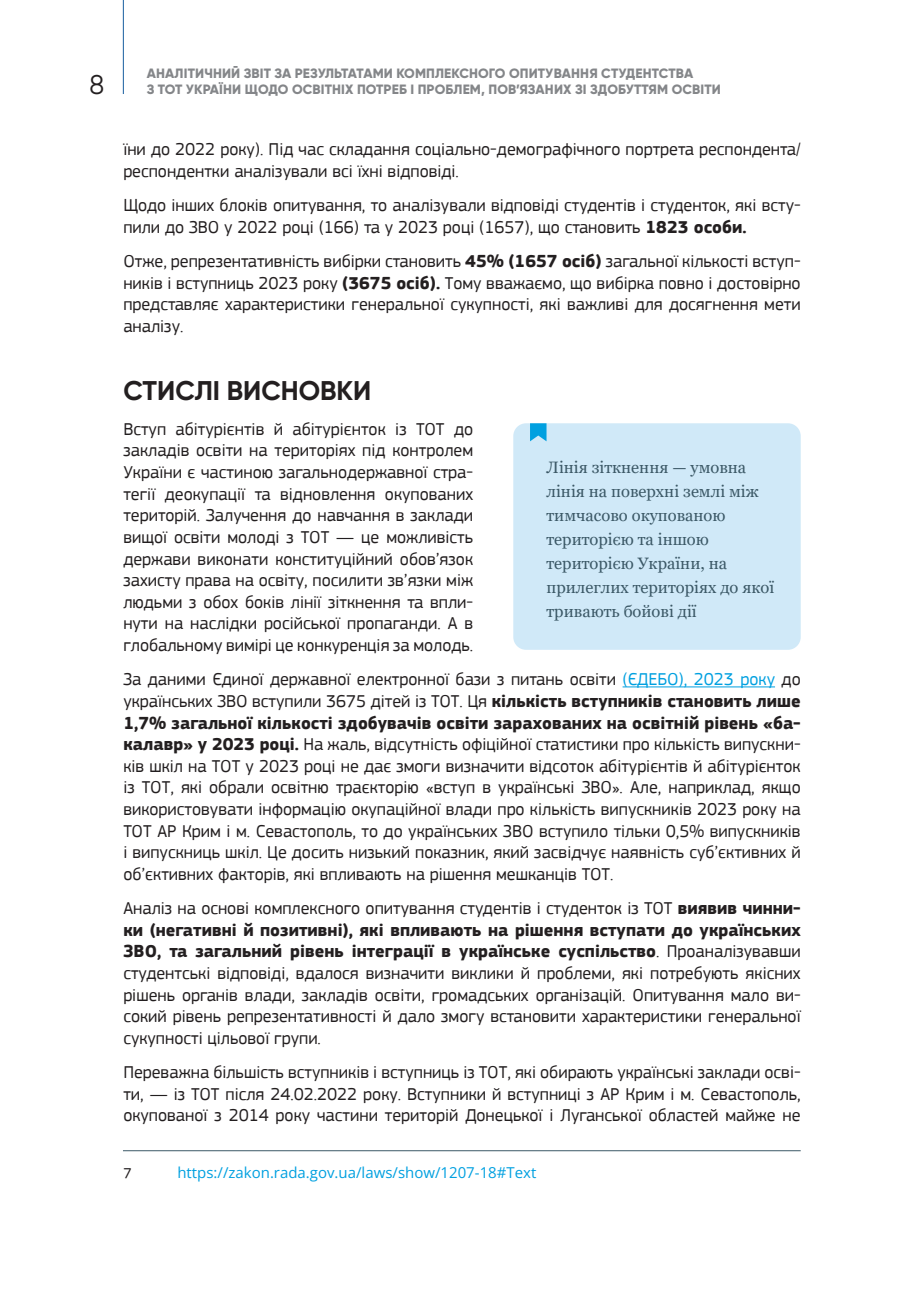
<style>
.page{position:relative;width:906px;height:1289px;background:#fff}
.page>*{position:absolute;margin:0;border:0;box-sizing:border-box;transform-origin:0 0}
.t1{font:700 27px "Gilroy";color:#231f20}
.t2{font:27px "Gilroy";color:#231f20}
.t3{font:18px/21.6px "PF Square Sans Pro";color:#231f20;text-align:justify}
.t4{font:16.5px/24px "Georgia";color:#3b5866}
.t5{font:15px "Open Sans";color:#00a0e0}
.t6{font:15px "PF Square Sans Pro";color:#231f20}
.t7{font:800 13.5px "Gilroy";letter-spacing:.01em;color:#848689}
.s1{font-weight:700}
.s2{color:#00a0e0}
</style>
<div class="page">
<hr style="left:123px;top:0;width:1px;height:94px;background:#175d9e">
<hr style="left:622px;top:686px;width:153px;height:1px;background:#00a0e0">
<div style="left:513px;top:423px;width:287px;height:226px;background:#d0e9f8;border-radius:13px"></div>
<svg style="left:530px;top:423px;width:16px;height:18px"></svg>
<hr style="left:123px;top:1150px;width:677px;height:1px;background:#3b5866">
<p class="t7" style="left:147px;top:64px;width:548px">АНАЛІТИЧНИЙ ЗВІТ ЗА РЕЗУЛЬТАТАМИ КОМПЛЕКСНОГО ОПИТУВАННЯ СТУДЕНТСТВА</p>
<h1 class="t2" style="left:90px;top:68px;width:16px">8</h1>
<p class="t7" style="left:147px;top:81px;width:575px">З ТОТ УКРАЇНИ ЩОДО ОСВІТНІХ ПОТРЕБ І ПРОБЛЕМ, ПОВ’ЯЗАНИХ ЗІ ЗДОБУТТЯМ ОСВІТИ</p>
<p class="t3" style="left:123px;top:138px;width:679px">їни до 2022 року). Під час складання соціально-демографічного портрета респондента/ респондентки аналізували всі їхні відповіді.</p>
<p class="t3" style="left:123px;top:194px;width:679px">Щодо інших блоків опитування, то аналізували відповіді студентів і студенток, які всту&shy;пили до ЗВО у 2022 році (166) та у 2023 році (1657), що становить <span class="s1">1823 особи.</span></p>
<p class="t3" style="left:123px;top:250px;width:679px">Отже, репрезентативність вибірки становить <span class="s1">45% (1657 осіб)</span> загальної кількості вступ&shy;ників і вступниць 2023 року <span class="s1">(3675 осіб).</span> Тому вважаємо, що вибірка повно і достовірно представляє характеристики генеральної сукупності, які важливі для досягнення мети аналізу.</p>
<h1 class="t1" style="left:123px;top:374px;width:249px">СТИСЛІ ВИСНОВКИ</h1>
<p class="t3" style="left:123px;top:418px;width:351px">Вступ абітурієнтів й абітурієнток із ТОТ до закладів освіти на територіях під контролем України є частиною загальнодержавної стра&shy;тегії деокупації та відновлення окупованих територій. Залучення до навчання в заклади вищої освіти молоді з ТОТ — це можливість держави виконати конституційний обов’язок захисту права на освіту, посилити зв’язки між людьми з обох боків лінії зіткнення та впли&shy;нути на наслідки російської пропаганди. А в глобальному вимірі це конкуренція за молодь.</p>
<p class="t3" style="left:123px;top:668px;width:679px">За даними Єдиної державної електронної бази з питань освіти <span class="s2">(ЄДЕБО), 2023 року</span> до українських ЗВО вступили 3675 дітей із ТОТ. Ця <span class="s1">кількість вступників становить лише 1,7% загальної кількості здобувачів освіти зарахованих на освітній рівень «ба&shy;калавр» у 2023 році.</span> На жаль, відсутність офіційної статистики про кількість випускни&shy;ків шкіл на ТОТ у 2023 році не дає змоги визначити відсоток абітурієнтів й абітурієнток із ТОТ, які обрали освітню траєкторію «вступ в українські ЗВО». Але, наприклад, якщо використовувати інформацію окупаційної влади про кількість випускників 2023 року на ТОТ АР Крим і м. Севастополь, то до українських ЗВО вступило тільки 0,5% випускників і випускниць шкіл. Це досить низький показник, який засвідчує наявність суб’єктивних й об’єктивних факторів, які впливають на рішення мешканців ТОТ.</p>
<p class="t3" style="left:123px;top:897px;width:679px">Аналіз на основі комплексного опитування студентів і студенток із ТОТ <span class="s1">виявив чинни&shy;ки (негативні й позитивні), які впливають на рішення вступати до українських ЗВО, та загальний рівень інтеграції в українське суспільство</span>. Проаналізувавши студентські відповіді, вдалося визначити виклики й проблеми, які потребують якісних рішень органів влади, закладів освіти, громадських організацій. Опитування мало ви&shy;сокий рівень репрезентативності й дало змогу встановити характеристики генеральної сукупності цільової групи.</p>
<p class="t3" style="left:123px;top:1061px;width:679px">Переважна більшість вступників і вступниць із ТОТ, які обирають українські заклади осві&shy;ти, — із ТОТ після 24.02.2022 року. Вступники й вступниці з АР Крим і м. Севастополь, окупованої з 2014 року частини територій Донецької і Луганської областей майже не</p>
<p class="t4" style="left:546px;top:455px;width:229px">Лінія зіткнення — умовна лінія на поверхні землі між тимчасово окупованою територією та іншою територією України, на прилеглих територіях до якої тривають бойові дії</p>
<p class="t6" style="left:123px;top:1164px;width:10px">7</p>
<p class="t5" style="left:177px;top:1162px;width:360px">https://zakon.rada.gov.ua/laws/show/1207-18#Text</p>
</div>
